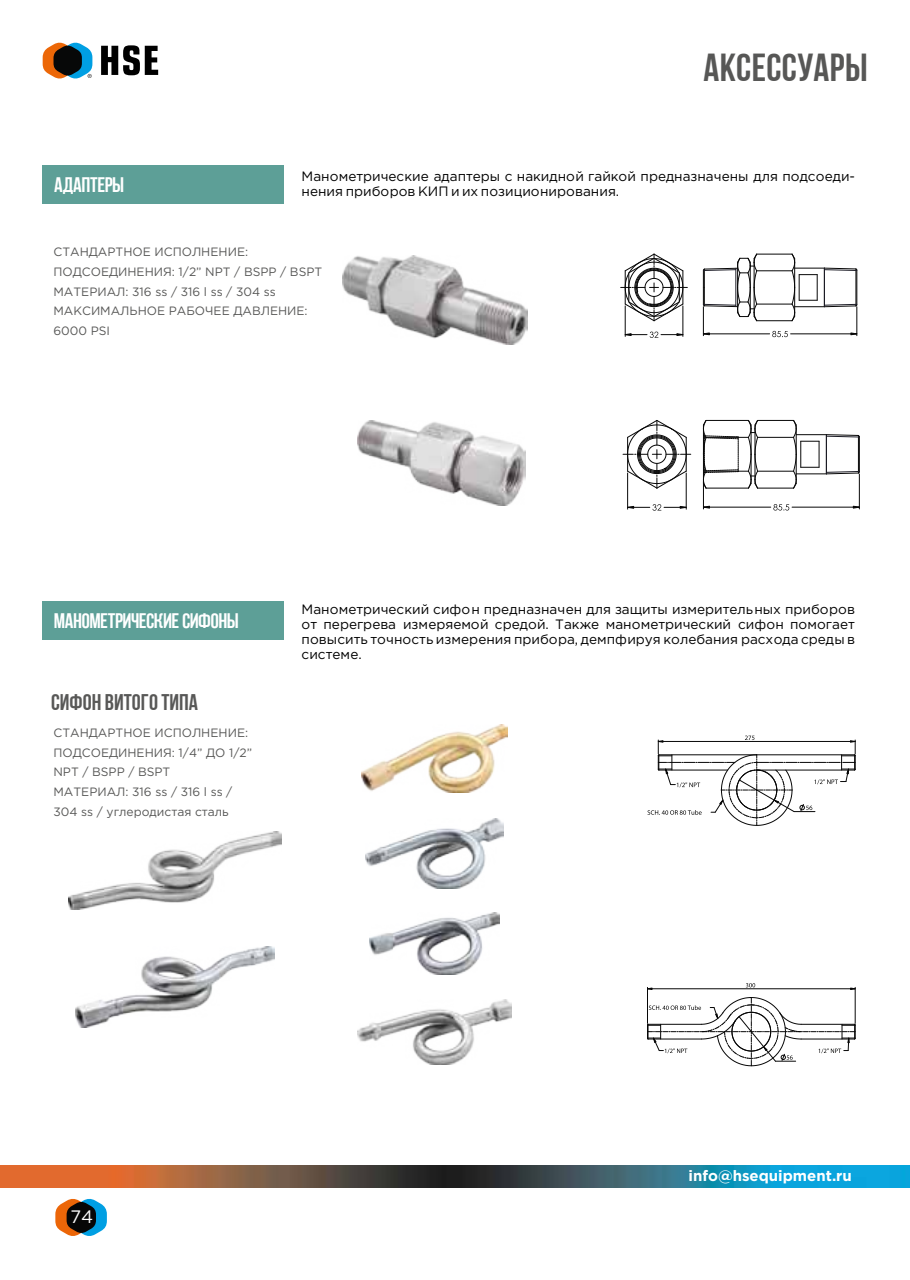
<style>
.page{position:relative;width:910px;height:1280px;background:#fff}
.page>*{position:absolute;margin:0;border:0;box-sizing:border-box;transform-origin:0 0}
.t1{font:700 39px "Bebas Neue";letter-spacing:.01em;color:#575756}
.t2{font:700 22.65px "Bebas Neue";color:#585857}
.t3{font:21px "AA Bebas Neue";color:#fff}
.t4{font:18px "Gotham Pro";color:#fff}
.t5{font:700 15px "Gotham Pro";color:#fff}
.t6{font:13.5px/15px "Gotham Pro";color:#000;text-align:justify}
.t7{font:12px/19.6px "Gotham Pro";color:#575756}
</style>
<div class="page">
<img style="left:0;top:1166px;width:910px;height:21px">
<svg style="left:55px;top:1198px;width:52px;height:38px"></svg>
<svg style="left:101px;top:45px;width:57px;height:30px"></svg>
<svg style="left:43px;top:42px;width:49px;height:37px;background:#656a64"></svg>
<img style="left:361px;top:725px;width:147px;height:67px">
<img style="left:357px;top:999px;width:155px;height:66px">
<img style="left:365px;top:819px;width:139px;height:70px">
<img style="left:370px;top:913px;width:129px;height:62px">
<svg style="left:647px;top:735px;width:209px;height:91px"></svg>
<img style="left:68px;top:831px;width:213px;height:78px">
<img style="left:75px;top:946px;width:199px;height:82px">
<svg style="left:746px;top:983px;width:9px;height:4px"></svg>
<hr style="left:647px;top:987px;width:1px;height:36px;background:#070707">
<hr style="left:855px;top:987px;width:1px;height:36px;background:#070707">
<hr style="left:647px;top:988px;width:208px;height:1px;background:#070707">
<svg style="left:850px;top:987px;width:6px;height:3px"></svg>
<svg style="left:647px;top:996px;width:209px;height:70px"></svg>
<img style="left:357px;top:420px;width:168px;height:85px">
<img style="left:343px;top:255px;width:185px;height:90px">
<hr style="left:796px;top:434px;width:30px;height:1px;background:#070707">
<hr style="left:796px;top:474px;width:30px;height:1px;background:#070707">
<hr style="left:858px;top:435px;width:1px;height:38px;background:#070707">
<hr style="left:859px;top:436px;width:1px;height:36px;background:#070707">
<hr style="left:706px;top:437px;width:42px;height:1px;background:#070707">
<hr style="left:706px;top:471px;width:42px;height:1px;background:#070707">
<hr style="left:706px;top:488px;width:42px;height:1px;background:#070707">
<hr style="left:706px;top:420px;width:42px;height:1px;background:#070707">
<hr style="left:758px;top:471px;width:36px;height:1px;background:#070707">
<hr style="left:758px;top:437px;width:36px;height:1px;background:#070707">
<hr style="left:758px;top:488px;width:36px;height:1px;background:#070707">
<hr style="left:758px;top:420px;width:36px;height:1px;background:#070707">
<svg style="left:748px;top:420px;width:10px;height:68px"></svg>
<svg style="left:793px;top:420px;width:27px;height:68px"></svg>
<svg style="left:623px;top:420px;width:68px;height:68px"></svg>
<hr style="left:627px;top:473px;width:1px;height:36px;background:#070707">
<hr style="left:686px;top:473px;width:1px;height:36px;background:#070707">
<svg style="left:627px;top:504px;width:59px;height:7px"></svg>
<svg style="left:827px;top:471px;width:33px;height:3px"></svg>
<svg style="left:826px;top:434px;width:34px;height:3px"></svg>
<hr style="left:826px;top:435px;width:1px;height:39px;background:#1b1b25">
<svg style="left:773px;top:504px;width:16px;height:6px"></svg>
<hr style="left:859px;top:474px;width:1px;height:35px;background:#070707">
<hr style="left:703px;top:507px;width:68px;height:1px;background:#070707">
<hr style="left:792px;top:507px;width:67px;height:1px;background:#070707">
<svg style="left:703px;top:420px;width:36px;height:89px"></svg>
<hr style="left:757px;top:304px;width:35px;height:1px;background:#070707">
<hr style="left:757px;top:271px;width:35px;height:1px;background:#070707">
<hr style="left:757px;top:320px;width:35px;height:1px;background:#070707">
<hr style="left:757px;top:254px;width:35px;height:1px;background:#070707">
<hr style="left:703px;top:334px;width:67px;height:1px;background:#070707">
<svg style="left:703px;top:254px;width:54px;height:82px"></svg>
<svg style="left:772px;top:254px;width:86px;height:83px"></svg>
<svg style="left:621px;top:254px;width:66px;height:67px"></svg>
<hr style="left:625px;top:306px;width:1px;height:30px;background:#070707">
<hr style="left:683px;top:306px;width:1px;height:30px;background:#070707">
<svg style="left:625px;top:332px;width:58px;height:6px"></svg>
<div style="left:43px;top:166px;width:241px;height:38px;background:#5d9f97"></div>
<div style="left:43px;top:602px;width:241px;height:38px;background:#5d9f97"></div>
<h3 class="t3" style="left:54px;top:173px;width:71px">Адаптеры</h3>
<h1 class="t1" style="left:703px;top:46px;width:166px">Аксессуары</h1>
<p class="t6" style="left:302px;top:169px;width:555px">Манометрические адаптеры с накидной гайкой предназначены для подсоеди&shy;нения приборов КИП и их позиционирования.</p>
<p class="t7" style="left:53px;top:242px;width:270px">СТАНДАРТНОЕ ИСПОЛНЕНИЕ:<br>ПОДСОЕДИНЕНИЯ: 1/2” NPT / BSPP / BSPT<br>МАТЕРИАЛ: 316 ss / 316 l ss / 304 ss<br>МАКСИМАЛЬНОЕ РАБОЧЕЕ ДАВЛЕНИЕ:<br>6000 PSI</p>
<h3 class="t3" style="left:54px;top:609px;width:186px">Манометрические сифоны</h3>
<h2 class="t2" style="left:51px;top:690px;width:148px">СИФОН ВИТОГО тИПА</h2>
<p class="t7" style="left:53px;top:723px;width:200px">СТАНДАРТНОЕ ИСПОЛНЕНИЕ:<br>ПОДСОЕДИНЕНИЯ: 1/4” ДО 1/2”<br>NPT / BSPP / BSPT<br>МАТЕРИАЛ: 316 ss / 316 l ss /<br>304 ss / углеродистая сталь</p>
<p class="t6" style="left:302px;top:602px;width:555px">Манометрический сифон предназначен для защиты измерительных приборов от перегрева измеряемой средой. Также манометрический сифон помогает повысить точность измерения прибора, демпфируя колебания расхода среды в системе.</p>
<h3 class="t4" style="left:70px;top:1207px;width:24px">74</h3>
<p class="t5" style="left:688px;top:1167px;width:165px">info@hsequipment.ru</p>
</div>
